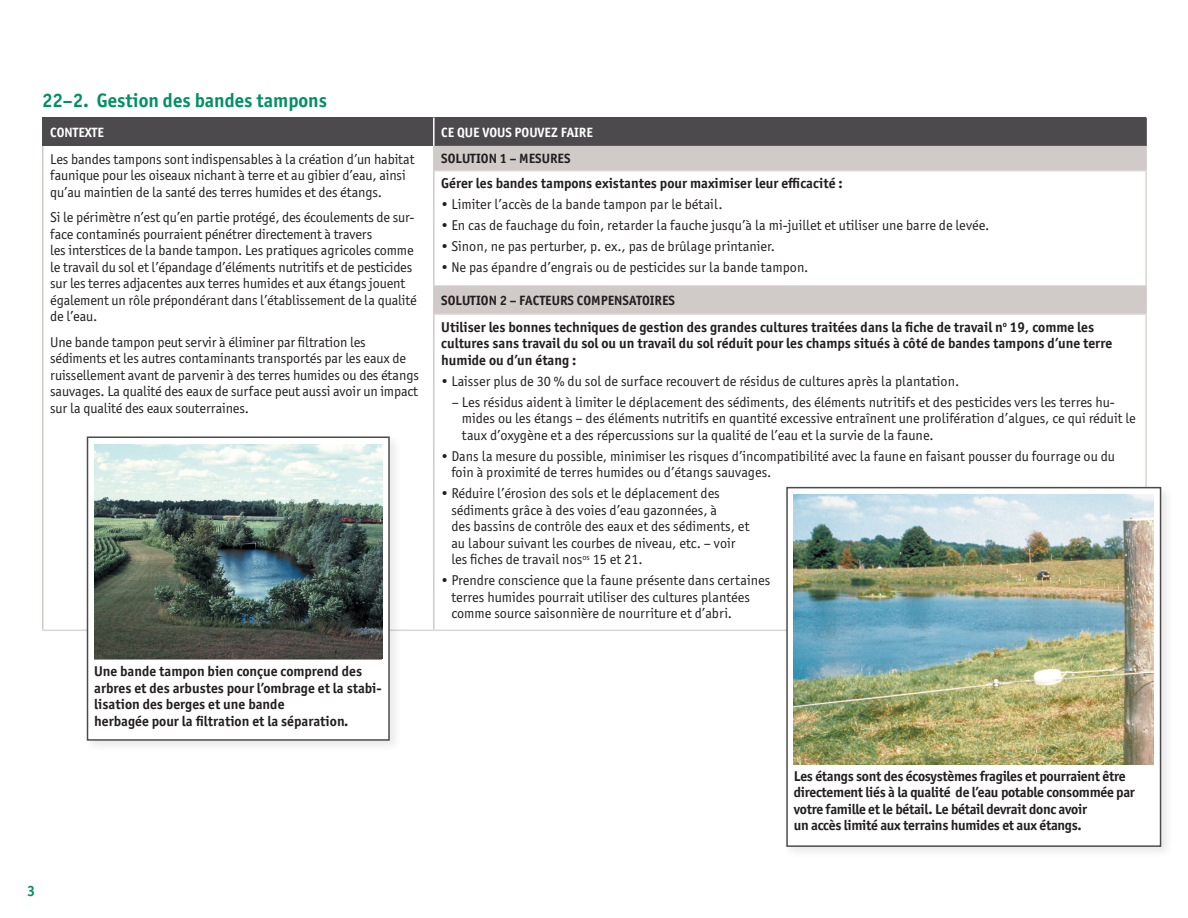
<style>
.page{position:relative;width:1188px;height:918px;background:#fff}
.page>*{position:absolute;margin:0;border:0;box-sizing:border-box;transform-origin:0 0}
.t1{font:700 19.5px "Officina Sans ITC Pro";color:#009063}
.t2{font:700 15px "Officina Sans ITC Pro";color:#009063}
.t3{font:14.25px/16.5px "Officina Sans ITC Pro";color:#231f20}
.t4{font:700 14.25px/16.5px "Officina Sans ITC Pro";color:#231f20}
.t5{font:700 14.25px/16.5px "Officina Sans ITC Pro";letter-spacing:-.02em;color:#231f20}
.t6{font:700 13.5px "Officina Sans ITC Pro";color:#231f20}
.t7{font:700 13.5px "Officina Sans ITC Pro";color:#fff}
</style>
<div class="page">
<div style="left:43px;top:118px;width:391px;height:28px;background:#4d4a4d"></div>
<div style="left:434px;top:118px;width:712px;height:28px;background:#4d4a4d"></div>
<svg style="left:435px;top:146px;width:710px;height:167px"></svg>
<hr style="left:433px;top:118px;width:2px;height:28px;background:#fff">
<hr style="left:1145px;top:118px;width:2px;height:28px;background:#4d4a4d">
<hr style="left:42px;top:146px;width:2px;height:25px;background:#d0cac8">
<hr style="left:42px;top:171px;width:2px;height:114px;background:#d0cac8">
<hr style="left:42px;top:285px;width:2px;height:29px;background:#d0cac8">
<hr style="left:42px;top:314px;width:2px;height:316px;background:#d0cac8">
<hr style="left:433px;top:146px;width:2px;height:25px;background:#d0cac8">
<hr style="left:1145px;top:146px;width:2px;height:24px;background:#d0cac8">
<hr style="left:433px;top:171px;width:2px;height:114px;background:#d0cac8">
<hr style="left:435px;top:170px;width:712px;height:1px;background:#dbd5d3">
<hr style="left:1145px;top:171px;width:2px;height:114px;background:#dbd5d3">
<hr style="left:433px;top:285px;width:2px;height:29px;background:#d0cac8">
<hr style="left:1145px;top:285px;width:2px;height:28px;background:#d0cac8">
<hr style="left:42px;top:630px;width:392px;height:1px;background:#dbd5d3">
<hr style="left:433px;top:314px;width:2px;height:316px;background:#d0cac8">
<hr style="left:435px;top:313px;width:712px;height:2px;background:#dbd5d3">
<hr style="left:1145px;top:315px;width:2px;height:315px;background:#dbd5d3">
<hr style="left:434px;top:630px;width:713px;height:1px;background:#dbd5d3">
<hr style="left:42px;top:118px;width:2px;height:28px;background:#4d4a4d">
<div style="left:783px;top:483px;width:391px;height:377px;background:#f8f8f8"></div>
<div style="left:786px;top:487px;width:375px;height:360px;background:#fff;border:2px solid #4d4a4d"></div>
<img style="left:794px;top:494px;width:360px;height:270px">
<div style="left:83px;top:433px;width:319px;height:321px;background:#231f20;opacity:.1"></div>
<div style="left:87px;top:436px;width:303px;height:305px;background:#fff;border:2px solid #4d4a4d"></div>
<img style="left:94px;top:444px;width:288px;height:215px">
<h1 class="t1" style="left:42px;top:88px;width:286px">22–2. Gestion des bandes tampons</h1>
<p class="t7" style="left:50px;top:124px;width:55px">CONTEXTE</p>
<p class="t7" style="left:441px;top:124px;width:153px">CE QUE VOUS POUVEZ FAIRE</p>
<p class="t3" style="left:50px;top:151px;width:366px">Les bandes tampons sont indispensables à la création d’un habitat faunique pour les oiseaux nichant à terre et au gibier d’eau, ainsi qu’au maintien de la santé des terres humides et des étangs.</p>
<p class="t3" style="left:50px;top:209px;width:368px">Si le périmètre n’est qu’en partie protégé, des écoulements de sur&shy;face contaminés pourraient pénétrer directement à travers<br>les interstices de la bande tampon. Les pratiques agricoles comme le travail du sol et l’épandage d’éléments nutritifs et de pesticides sur les terres adjacentes aux terres humides et aux étangs jouent également un rôle prépondérant dans l’établissement de la qualité de l’eau.</p>
<p class="t3" style="left:50px;top:334px;width:370px">Une bande tampon peut servir à éliminer par filtration les sédiments et les autres contaminants transportés par les eaux de ruissellement avant de parvenir à des terres humides ou des étangs sauvages. La qualité des eaux de surface peut aussi avoir un impact sur la qualité des eaux souterraines.</p>
<p class="t6" style="left:441px;top:150px;width:131px">SOLUTION 1 – MESURES</p>
<p class="t4" style="left:441px;top:175px;width:403px">Gérer les bandes tampons existantes pour maximiser leur efficacité :</p>
<p class="t3" style="left:441px;top:196px;width:283px">• Limiter l’accès de la bande tampon par le bétail.</p>
<p class="t3" style="left:441px;top:217px;width:550px">• En cas de fauchage du foin, retarder la fauche jusqu’à la mi-juillet et utiliser une barre de levée.</p>
<p class="t3" style="left:441px;top:238px;width:335px">• Sinon, ne pas perturber, p. ex., pas de brûlage printanier.</p>
<p class="t3" style="left:441px;top:259px;width:369px">• Ne pas épandre d’engrais ou de pesticides sur la bande tampon.</p>
<p class="t6" style="left:441px;top:292px;width:235px">SOLUTION 2 – FACTEURS COMPENSATOIRES</p>
<p class="t4" style="left:441px;top:319px;width:673px">Utiliser les bonnes techniques de gestion des grandes cultures traitées dans la fiche de travail n<sup>o</sup> 19, comme les cultures sans travail du sol ou un travail du sol réduit pour les champs situés à côté de bandes tampons d’une terre humide ou d’un étang :</p>
<p class="t3" style="left:441px;top:373px;width:519px">• Laisser plus de 30 % du sol de surface recouvert de résidus de cultures après la plantation.</p>
<p class="t3" style="left:462px;top:394px;width:675px;text-indent:-10px">– Les résidus aident à limiter le déplacement des sédiments, des éléments nutritifs et des pesticides vers les terres hu&shy;mides ou les étangs – des éléments nutritifs en quantité excessive entraînent une prolifération d’algues, ce qui réduit le taux d’oxygène et a des répercussions sur la qualité de l’eau et la survie de la faune.</p>
<p class="t3" style="left:451px;top:448px;width:665px;text-indent:-10px">• Dans la mesure du possible, minimiser les risques d’incompatibilité avec la faune en faisant pousser du fourrage ou du foin à proximité de terres humides ou d’étangs sauvages.</p>
<p class="t3" style="left:451px;top:485px;width:300px;text-indent:-10px">• Réduire l’érosion des sols et le déplacement des sédiments grâce à des voies d’eau gazonnées, à<br>des bassins de contrôle des eaux et des sédiments, et au labour suivant les courbes de niveau, etc. – voir les fiches de travail nos<sup>os</sup> 15 et 21.</p>
<p class="t3" style="left:451px;top:572px;width:320px;text-indent:-10px">• Prendre conscience que la faune présente dans certaines terres humides pourrait utiliser des cultures plantées comme source saisonnière de nourriture et d’abri.</p>
<p class="t4" style="left:94px;top:663px;width:289px">Une bande tampon bien conçue comprend des arbres et des arbustes pour l’ombrage et la stabi&shy;lisation des berges et une bande<br>herbagée pour la filtration et la séparation.</p>
<p class="t5" style="left:794px;top:767px;width:343px">Les étangs sont des écosystèmes fragiles et pourraient être directement liés à la qualité de l’eau potable consommée par votre famille et le bétail. Le bétail devrait donc avoir<br>un accès limité aux terrains humides et aux étangs.</p>
<p class="t2" style="left:27px;top:882px;width:10px">3</p>
</div>
